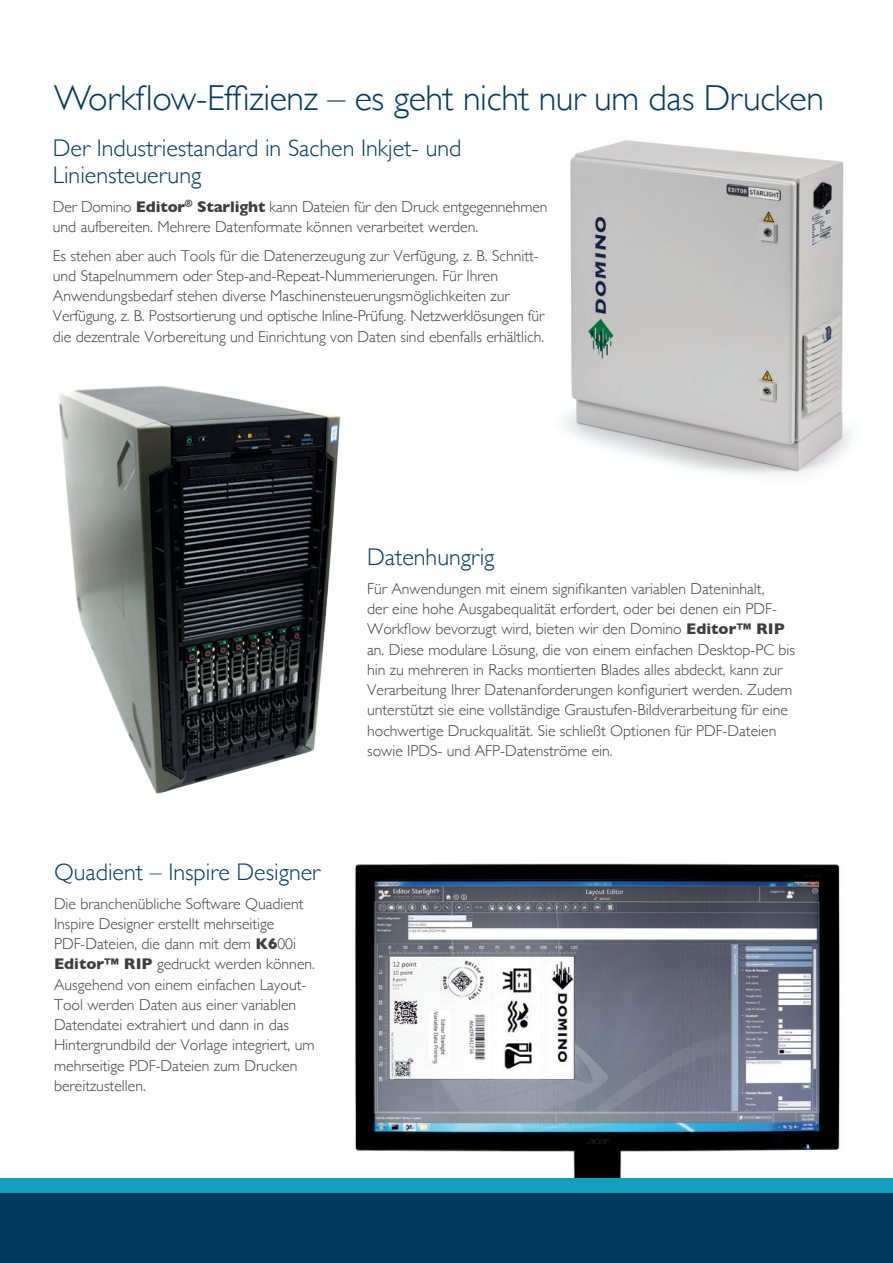
<style>
.page{position:relative;width:893px;height:1263px;background:#fff}
.page>*{position:absolute;margin:0;border:0;box-sizing:border-box;transform-origin:0 0}
.Inside_Main_Head{font:300 36px "Gill Sans";letter-spacing:-.01em;color:#00395c}
.Inside_Sub_Head{font:300 24px/27px "Gill Sans";color:#00395c}
.Inside_Body_Text{font:300 15.75px/20.2px "Gill Sans";color:#3e3e3f}
.s1{font-weight:700}
</style>
<div class="page">
<img style="left:564px;top:140px;width:287px;height:336px">
<div style="left:0;top:1193px;width:893px;height:70px;background:#00395c"></div>
<div style="left:0;top:1178px;width:893px;height:15px;background:#149dbf"></div>
<img style="left:59px;top:386px;width:282px;height:408px">
<img style="left:355px;top:863px;width:485px;height:315px">
<p class="Inside_Main_Head" style="left:54px;top:70px;width:772px">Workflow-Effizienz – es geht nicht nur um das Drucken</p>
<p class="Inside_Sub_Head" style="left:53px;top:133px;width:410px">Der Industriestandard in Sachen Inkjet- und<br>Liniensteuerung</p>
<p class="Inside_Body_Text" style="left:53px;top:196px;width:496px">Der Domino <span class="s1">Editor</span><sup>®</sup> <span class="s1">Starlight</span> kann Dateien für den Druck entgegennehmen und aufbereiten. Mehrere Datenformate können verarbeitet werden.</p>
<p class="Inside_Body_Text" style="left:53px;top:245px;width:493px">Es stehen aber auch Tools für die Datenerzeugung zur Verfügung, z. B. Schnitt&shy;und Stapelnummern oder Step-and-Repeat-Nummerierungen. Für Ihren Anwendungsbedarf stehen diverse Maschinensteuerungsmöglichkeiten zur Verfügung, z. B. Postsortierung und optische Inline-Prüfung. Netzwerklösungen für die dezentrale Vorbereitung und Einrichtung von Daten sind ebenfalls erhältlich.</p>
<p class="Inside_Sub_Head" style="left:54px;top:857px;width:268px">Quadient – Inspire Designer</p>
<p class="Inside_Body_Text" style="left:54px;top:892px;width:263px">Die branchenübliche Software Quadient Inspire Designer erstellt mehrseitige PDF-Dateien, die dann mit dem <span class="s1">K6</span>00i <span class="s1">Editor™ RIP</span> gedruckt werden können.<br>Ausgehend von einem einfachen Layout-Tool werden Daten aus einer variablen Datendatei extrahiert und dann in das Hintergrundbild der Vorlage integriert, um mehrseitige PDF-Dateien zum Drucken bereitzustellen.</p>
<p class="Inside_Sub_Head" style="left:367px;top:543px;width:129px">Datenhungrig</p>
<p class="Inside_Body_Text" style="left:367px;top:578px;width:429px">Für Anwendungen mit einem signifikanten variablen Dateninhalt,<br>der eine hohe Ausgabequalität erfordert, oder bei denen ein PDF-Workflow bevorzugt wird, bieten wir den Domino <span class="s1">Editor™ RIP </span>an. Diese modulare Lösung, die von einem einfachen Desktop-PC bis hin zu mehreren in Racks montierten Blades alles abdeckt, kann zur Verarbeitung Ihrer Datenanforderungen konfiguriert werden. Zudem unterstützt sie eine vollständige Graustufen-Bildverarbeitung für eine hochwertige Druckqualität. Sie schließt Optionen für PDF-Dateien sowie IPDS- und AFP-Datenströme ein.</p>
</div>
